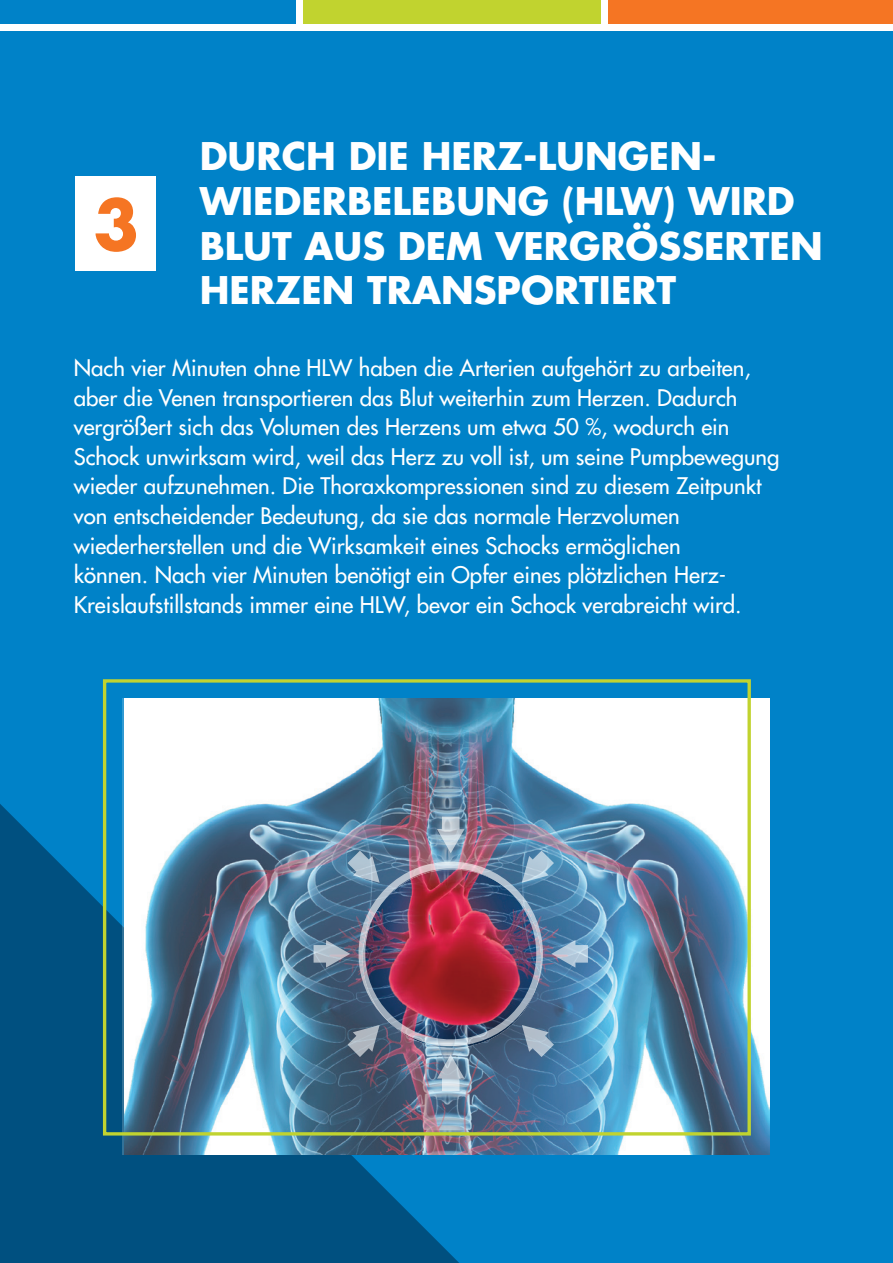
<style>
.page{position:relative;width:893px;height:1263px;background:#fff}
.page>*{position:absolute;margin:0;border:0;box-sizing:border-box;transform-origin:0 0}
.t1{font:700 67.05px "Futura Std";color:#f57523}
.t2{font:700 37.05px/44.5px "Futura Std";color:#fff}
.t3{font:500 22.2px/29.7px "Futura Std";color:#fff}
</style>
<div class="page">
<div style="left:0;top:31px;width:893px;height:1232px;background:#0082c8"></div>
<svg style="left:0;top:755px;width:474px;height:508px;fill:#005080"></svg>
<div style="left:608px;top:0;width:285px;height:24px;background:#f57523"></div>
<div style="left:303px;top:0;width:297px;height:24px;background:#c1d32f"></div>
<div style="left:0;top:0;width:295px;height:24px;background:#0082c8"></div>
<div style="left:75px;top:176px;width:81px;height:95px;background:#fff"></div>
<img style="left:123px;top:698px;width:647px;height:456px">
<div style="left:103px;top:679px;width:648px;height:456px;border:3px solid #c1d32f"></div>
<img style="left:314px;top:777px;width:274px;height:336px">
<h1 class="t1" style="left:93px;top:180px;width:47px">3</h1>
<h2 class="t2" style="left:200px;top:134px;width:624px">DURCH DIE HERZ-LUNGEN-<br>WIEDERBELEBUNG (HLW) WIRD<br>BLUT AUS DEM VERGRÖSSERTEN<br>HERZEN TRANSPORTIERT</h2>
<p class="t3" style="left:74px;top:353px;width:707px">Nach vier Minuten ohne HLW haben die Arterien aufgehört zu arbeiten, aber die Venen transportieren das Blut weiterhin zum Herzen. Dadurch vergrößert sich das Volumen des Herzens um etwa 50 %, wodurch ein Schock unwirksam wird, weil das Herz zu voll ist, um seine Pumpbewegung wieder aufzunehmen. Die Thoraxkompressionen sind zu diesem Zeitpunkt von entscheidender Bedeutung, da sie das normale Herzvolumen wiederherstellen und die Wirksamkeit eines Schocks ermöglichen<br>können. Nach vier Minuten benötigt ein Opfer eines plötzlichen Herz-Kreislaufstillstands immer eine HLW, bevor ein Schock verabreicht wird.</p>
</div>
